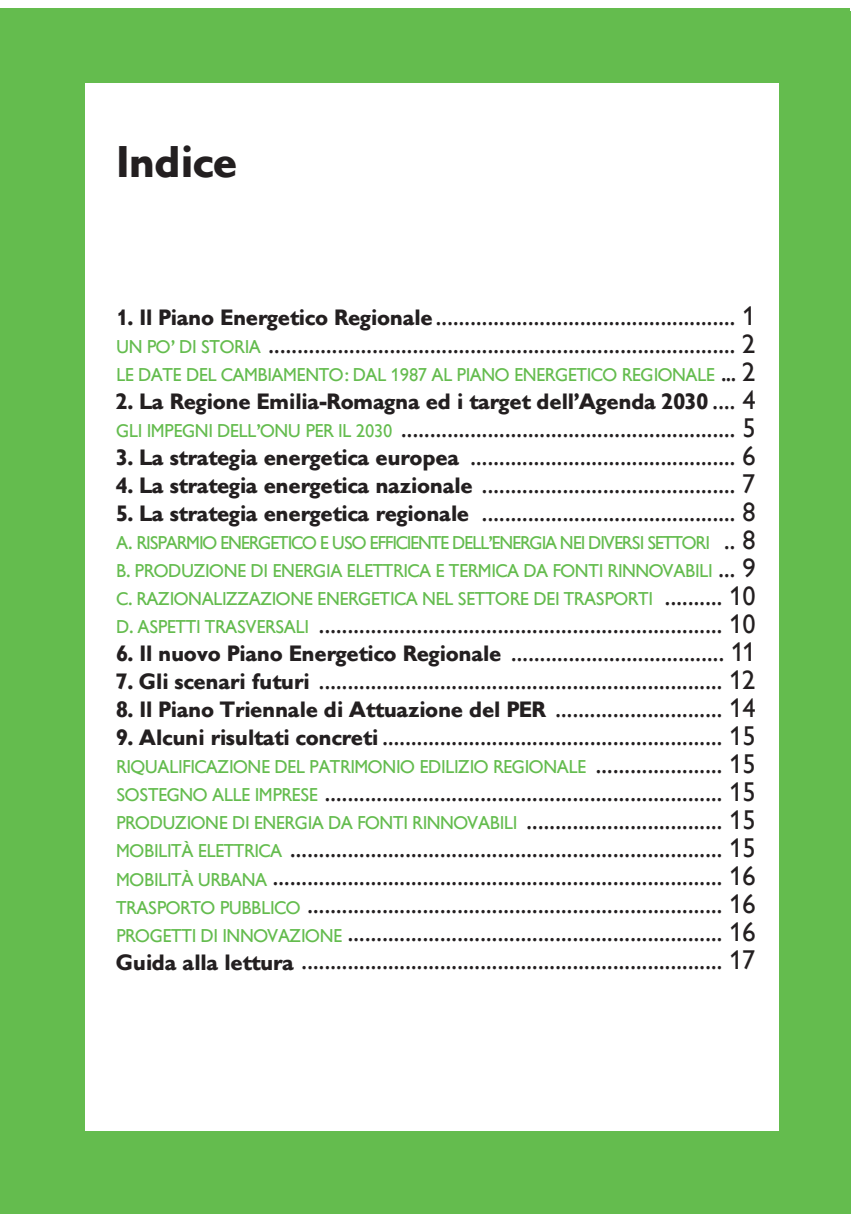
<style>
.page{position:relative;width:851px;height:1214px;background:#fff}
.page>*{position:absolute;margin:0;border:0;box-sizing:border-box;transform-origin:0 0}
.titolo{font:700 44px "Gibson";color:#231f20}
.protocolli{font:22px "Gibson";color:#231f20}
.t1{font:700 22px "Gibson";color:#231f20}
.t2{font:18px "Gibson";color:#64bc4e}
.t3{font:18px "Gibson";letter-spacing:-.04em;color:#64bc4e}
.s1{font-weight:700}
.s2{font-size:26px}
.s3{font-weight:400}
.s4{font-weight:400;font-size:26px}
</style>
<div class="page">
<div style="left:0;top:9px;width:849px;height:1204px;background:#64bc4e"></div>
<div style="left:837px;top:1066px;width:13px;height:147px;background:#64bc4e"></div>
<div style="left:11px;top:11px;width:839px;height:1191px;background:#64bc4e"></div>
<div style="left:85px;top:83px;width:693px;height:1047px;background:#fff"></div>
<p class="titolo" style="left:117px;top:136px;width:123px">Indice</p>
<p class="protocolli" style="left:117px;top:304px;width:640px"><span class="s1">1. Il Piano Energetico Regionale</span>.................................................... <span class="s2">1</span></p>
<p class="t2" style="left:117px;top:336px;width:146px">UN PO’ DI STORIA</p>
<p class="t2" style="left:117px;top:364px;width:600px">LE DATE DEL CAMBIAMENTO: DAL 1987 AL PIANO ENERGETICO REGIONALE</p>
<p class="t1" style="left:117px;top:389px;width:640px">2. La Regione Emilia-Romagna ed i target dell’Agenda 2030 <span class="s3">....</span> <span class="s4">4</span></p>
<p class="t2" style="left:117px;top:420px;width:277px">GLI IMPEGNI DELL’ONU PER IL 2030</p>
<p class="t1" style="left:117px;top:445px;width:344px">3. La strategia energetica europea</p>
<p class="protocolli" style="left:117px;top:472px;width:640px"><span class="s1">4. La strategia energetica nazionale</span> ............................................ <span class="s2">7</span></p>
<p class="t1" style="left:117px;top:501px;width:354px">5. La strategia energetica regionale</p>
<p class="t3" style="left:117px;top:532px;width:594px">A. RISPARMIO ENERGETICO E USO EFFICIENTE DELL’ENERGIA NEI DIVERSI SETTORI</p>
<p class="t2" style="left:117px;top:560px;width:597px">B. PRODUZIONE DI ENERGIA ELETTRICA E TERMICA DA FONTI RINNOVABILI</p>
<p class="t2" style="left:117px;top:588px;width:538px">C. RAZIONALIZZAZIONE ENERGETICA NEL SETTORE DEI TRASPORTI</p>
<p class="t2" style="left:117px;top:616px;width:194px">D. ASPETTI TRASVERSALI</p>
<p class="protocolli" style="left:117px;top:640px;width:640px"><span class="s1">6. Il nuovo Piano Energetico Regionale</span> ..................................... <span class="s2">11</span></p>
<p class="protocolli" style="left:117px;top:668px;width:640px"><span class="s1">7. Gli scenari futuri</span> ...................................................................... <span class="s2">12</span></p>
<p class="t1" style="left:117px;top:697px;width:640px">8. Il Piano Triennale di Attuazione del PER <span class="s3">.............................</span> <span class="s4">14</span></p>
<p class="protocolli" style="left:117px;top:724px;width:640px"><span class="s1">9. Alcuni risultati concreti</span>........................................................... <span class="s2">15</span></p>
<p class="t2" style="left:117px;top:756px;width:471px">RIQUALIFICAZIONE DEL PATRIMONIO EDILIZIO REGIONALE</p>
<p class="t2" style="left:117px;top:784px;width:203px">SOSTEGNO ALLE IMPRESE</p>
<p class="t2" style="left:117px;top:812px;width:402px">PRODUZIONE DI ENERGIA DA FONTI RINNOVABILI</p>
<p class="t2" style="left:117px;top:840px;width:167px">MOBILITÀ ELETTRICA</p>
<p class="t2" style="left:117px;top:868px;width:152px">MOBILITÀ URBANA</p>
<p class="t2" style="left:117px;top:896px;width:185px">TRASPORTO PUBBLICO</p>
<p class="t2" style="left:117px;top:924px;width:227px">PROGETTI DI INNOVAZIONE</p>
<p class="protocolli" style="left:117px;top:948px;width:640px"><span class="s1">Guida alla lettura</span> ......................................................................... <span class="s2">17</span></p>
<p class="protocolli" style="left:269px;top:332px;width:488px">................................................................................. <span class="s2">2</span></p>
<p class="protocolli" style="left:721px;top:360px;width:36px">... <span class="s2">2</span></p>
<p class="protocolli" style="left:401px;top:416px;width:356px">.......................................................... <span class="s2">5</span></p>
<p class="protocolli" style="left:470px;top:444px;width:287px">.............................................. <span class="s2">6</span></p>
<p class="protocolli" style="left:482px;top:500px;width:275px">............................................ <span class="s2">8</span></p>
<p class="protocolli" style="left:724px;top:528px;width:33px">.. <span class="s2">8</span></p>
<p class="protocolli" style="left:718px;top:556px;width:39px">... <span class="s2">9</span></p>
<p class="protocolli" style="left:665px;top:584px;width:92px">.......... <span class="s2">10</span></p>
<p class="protocolli" style="left:319px;top:612px;width:438px">...................................................................... <span class="s2">10</span></p>
<p class="protocolli" style="left:596px;top:752px;width:161px">...................... <span class="s2">15</span></p>
<p class="protocolli" style="left:325px;top:780px;width:432px">..................................................................... <span class="s2">15</span></p>
<p class="protocolli" style="left:527px;top:808px;width:230px">.................................. <span class="s2">15</span></p>
<p class="protocolli" style="left:290px;top:836px;width:467px">........................................................................... <span class="s2">15</span></p>
<p class="protocolli" style="left:273px;top:864px;width:484px">.............................................................................. <span class="s2">16</span></p>
<p class="protocolli" style="left:307px;top:892px;width:449px">........................................................................ <span class="s2">16</span></p>
<p class="protocolli" style="left:348px;top:920px;width:409px">................................................................. <span class="s2">16</span></p>
</div>
